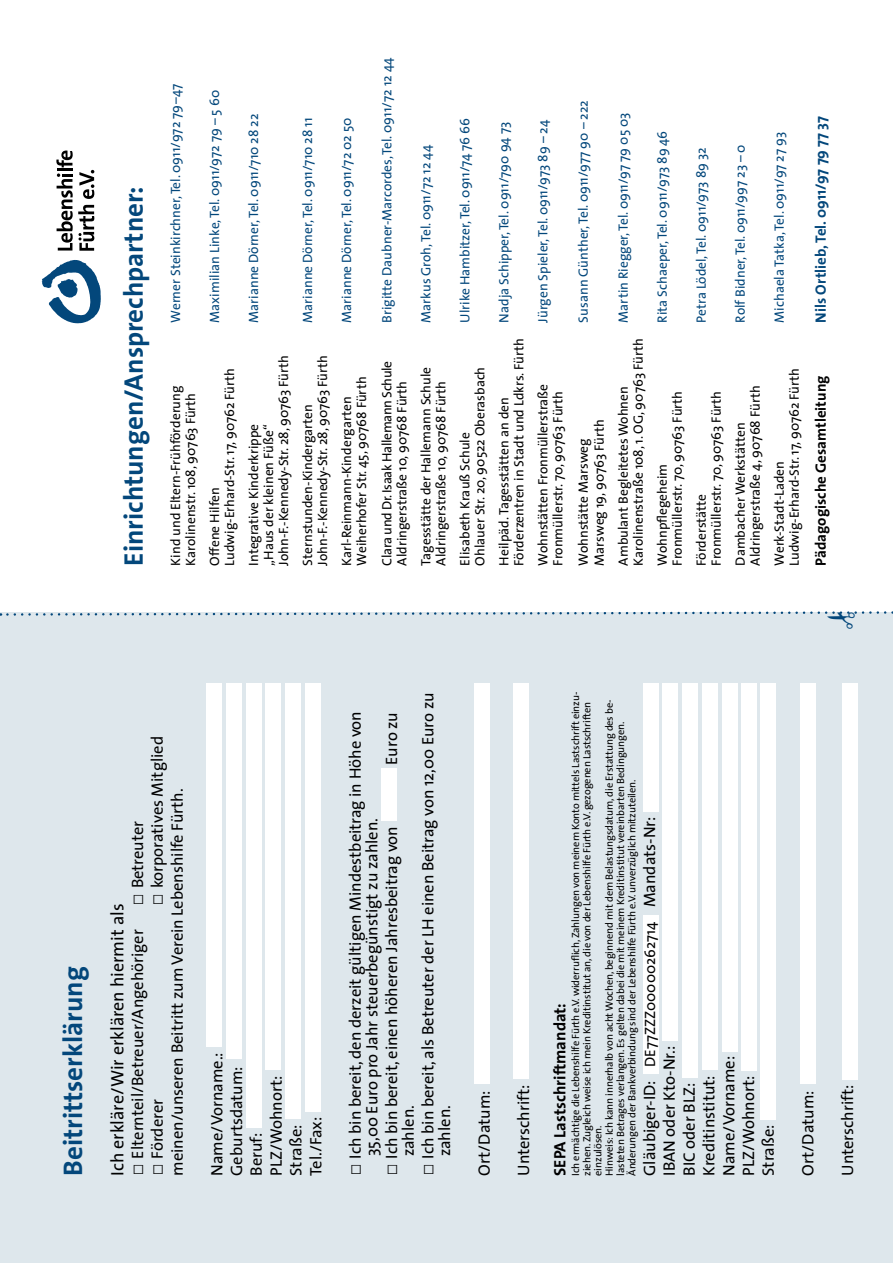
<style>
.page{position:relative;width:893px;height:1263px;background:#fff}
.page>*{position:absolute;margin:0;border:0;box-sizing:border-box;transform-origin:0 0}
.t1{font:700 27px "The Sans";color:#03477b}
.t2{font:18px "The Sans";color:#000}
.t3{font:16.5px/19.8px "The Sans";color:#000}
.t4{font:700 16.5px "The Sans";color:#000}
.t5{font:700 15px "The Sans";color:#03477b}
.t6{font:700 15px "The Sans";color:#000}
.t7{font:13.5px/24px "The Sans";color:#000}
.t8{font:13.5px "The Sans";color:#03477b}
.t9{font:13.5px/25.2px "The Sans";letter-spacing:-.025em;color:#000}
.t10{font:10.5px/11.2px "The Sans";letter-spacing:-.01em;color:#000}
.s1{font-size:15px}
</style>
<div class="page">
<div style="left:0;top:612px;width:893px;height:651px;background:#dee7ec"></div>
<div style="left:761px;top:683px;width:15px;height:437px;background:#fff"></div>
<div style="left:226px;top:683px;width:16px;height:376px;background:#fff"></div>
<div style="left:305px;top:683px;width:16px;height:429px;background:#fff"></div>
<div style="left:206px;top:683px;width:16px;height:364px;background:#fff"></div>
<div style="left:246px;top:683px;width:15px;height:445px;background:#fff"></div>
<div style="left:266px;top:683px;width:15px;height:386px;background:#fff"></div>
<div style="left:285px;top:683px;width:16px;height:435px;background:#fff"></div>
<div style="left:643px;top:915px;width:15px;height:158px;background:#fff"></div>
<div style="left:662px;top:683px;width:16px;height:358px;background:#fff"></div>
<div style="left:742px;top:683px;width:15px;height:387px;background:#fff"></div>
<div style="left:682px;top:683px;width:16px;height:395px;background:#fff"></div>
<div style="left:702px;top:683px;width:16px;height:387px;background:#fff"></div>
<div style="left:722px;top:683px;width:15px;height:368px;background:#fff"></div>
<div style="left:474px;top:683px;width:15px;height:400px;background:#fff"></div>
<div style="left:513px;top:683px;width:15px;height:396px;background:#fff"></div>
<div style="left:800px;top:683px;width:15px;height:400px;background:#fff"></div>
<div style="left:842px;top:683px;width:15px;height:396px;background:#fff"></div>
<div style="left:381px;top:768px;width:15px;height:52px;background:#fff"></div>
<div style="left:643px;top:683px;width:15px;height:128px;background:#fff"></div>
<svg style="left:42px;top:260px;width:59px;height:63px"></svg>
<svg style="left:56px;top:151px;width:38px;height:100px"></svg>
<svg style="left:0;top:611px;width:893px;height:5px"></svg>
<h1 class="t1" style="left:111px;top:566px;width:381px;rotate:-90deg">Einrichtungen/Ansprechpartner:</h1>
<p class="t8" style="left:164px;top:323px;width:240px;rotate:-90deg">Werner Steinkirchner, Tel. 0911/972 79–47</p>
<p class="t8" style="left:203px;top:323px;width:234px;rotate:-90deg">Maximilian Linke, Tel. 0911/972 79 – 5 60</p>
<p class="t8" style="left:242px;top:323px;width:210px;rotate:-90deg">Marianne Dörner, Tel. 0911/710 28 22</p>
<p class="t7" style="left:261px;top:566px;width:212px;line-height:15px;rotate:-90deg">„Haus der kleinen Füße“<br>John-F.-Kennedy-Str. 28, 90763 Fürth</p>
<p class="t7" style="left:217px;top:566px;width:199px;rotate:-90deg">Ludwig-Erhard-Str. 17, 90762 Fürth<br>Integrative Kinderkrippe</p>
<p class="t7" style="left:163px;top:566px;width:181px;rotate:-90deg">Kind und Eltern-Frühförderung</p>
<p class="t7" style="left:178px;top:566px;width:174px;rotate:-90deg">Karolinenstr. 108, 90763 Fürth<br>Offene Hilfen</p>
<p class="t8" style="left:296px;top:323px;width:206px;rotate:-90deg">Marianne Dörner, Tel. 0911/710 28 11</p>
<p class="t8" style="left:335px;top:323px;width:206px;rotate:-90deg">Marianne Dörner, Tel. 0911/72 02 50</p>
<p class="t8" style="left:376px;top:323px;width:266px;rotate:-90deg">Brigitte Daubner-Marcordes, Tel. 0911/72 12 44</p>
<p class="t8" style="left:415px;top:323px;width:179px;rotate:-90deg">Markus Groh, Tel. 0911/72 12 44</p>
<p class="t8" style="left:454px;top:323px;width:206px;rotate:-90deg">Ulrike Hambitzer, Tel. 0911/74 76 66</p>
<p class="t8" style="left:493px;top:323px;width:202px;rotate:-90deg">Nadja Schipper, Tel. 0911/790 94 73</p>
<p class="t8" style="left:532px;top:323px;width:204px;rotate:-90deg">Jürgen Spieler, Tel. 0911/973 89 – 24</p>
<p class="t8" style="left:572px;top:323px;width:224px;rotate:-90deg">Susann Günther, Tel. 0911/977 90 – 222</p>
<p class="t8" style="left:612px;top:323px;width:211px;rotate:-90deg">Martin Riegger, Tel. 0911/97 79 05 03</p>
<p class="t8" style="left:651px;top:323px;width:193px;rotate:-90deg">Rita Schaeper, Tel. 0911/973 89 46</p>
<p class="t8" style="left:690px;top:323px;width:177px;rotate:-90deg">Petra Lödel, Tel. 0911/973 89 32</p>
<p class="t8" style="left:729px;top:323px;width:180px;rotate:-90deg">Rolf Bidner, Tel. 0911/997 23 – 0</p>
<p class="t8" style="left:768px;top:323px;width:192px;rotate:-90deg">Michaela Tatka, Tel. 0911/97 27 93</p>
<p class="t5" style="left:808px;top:323px;width:208px;rotate:-90deg">Nils Ortlieb, Tel. 0911/97 79 77 37</p>
<p class="t7" style="left:506px;top:566px;width:229px;rotate:-90deg">Förderzentren in Stadt und Ldkrs. Fürth<br>Wohnstätten Fronmüllerstraße</p>
<p class="t7" style="left:626px;top:566px;width:229px;rotate:-90deg">Karolinenstraße 108, 1. OG, 90763 Fürth<br>Wohnpflegeheim</p>
<p class="t7" style="left:310px;top:566px;width:212px;rotate:-90deg">John-F.-Kennedy-Str. 28, 90763 Fürth<br>Karl-Reinmann-Kindergarten</p>
<p class="t9" style="left:349px;top:566px;width:206px;rotate:-90deg">Weiherhofer Str. 45, 90768 Fürth<br>Clara und Dr. Isaak Hallemann Schule</p>
<p class="t7" style="left:389px;top:566px;width:200px;rotate:-90deg">Aldringerstraße 10, 90768 Fürth<br>Tagesstätte der Hallemann Schule</p>
<p class="t7" style="left:467px;top:566px;width:200px;rotate:-90deg">Ohlauer Str. 20, 90522 Oberasbach<br>Heilpäd. Tagesstätten an den</p>
<p class="t7" style="left:782px;top:566px;width:199px;rotate:-90deg">Ludwig-Erhard-Str. 17, 90762 Fürth</p>
<p class="t6" style="left:808px;top:566px;width:192px;rotate:-90deg">Pädagogische Gesamtleitung</p>
<p class="t7" style="left:428px;top:566px;width:186px;rotate:-90deg">Aldringerstraße 10, 90768 Fürth<br>Elisabeth Krauß Schule</p>
<p class="t7" style="left:743px;top:566px;width:182px;rotate:-90deg">Aldringerstraße 4, 90768 Fürth<br>Werk-Stadt-Laden</p>
<p class="t7" style="left:587px;top:566px;width:181px;rotate:-90deg">Marsweg 19, 90763 Fürth<br>Ambulant Begleitetes Wohnen</p>
<p class="t7" style="left:545px;top:566px;width:176px;line-height:25.2px;rotate:-90deg">Fronmüllerstr. 70, 90763 Fürth<br>Wohnstätte Marsweg</p>
<p class="t7" style="left:665px;top:566px;width:176px;rotate:-90deg">Fronmüllerstr. 70, 90763 Fürth<br>Förderstätte</p>
<p class="t7" style="left:704px;top:566px;width:176px;rotate:-90deg">Fronmüllerstr. 70, 90763 Fürth<br>Dambacher Werkstätten</p>
<p class="t7" style="left:295px;top:566px;width:163px;rotate:-90deg">Sternstunden-Kindergarten</p>
<h1 class="t1" style="left:51px;top:1176px;width:211px;rotate:-90deg">Beitrittserklärung</h1>
<p class="t3" style="left:147px;top:1176px;width:441px;text-indent:270px;rotate:-90deg">☐ korporatives Mitglied meinen/unseren Beitritt zum Verein Lebenshilfe Fürth.</p>
<p class="t3" style="left:127px;top:906px;width:87px;rotate:-90deg">☐ Betreuter</p>
<h2 class="t2" style="left:102px;top:1176px;width:274px;rotate:-90deg">Ich erkläre/Wir erklären hiermit als</h2>
<p class="t3" style="left:127px;top:1176px;width:248px;rotate:-90deg">☐ Elternteil/Betreuer/Angehöriger</p>
<p class="t3" style="left:147px;top:1176px;width:78px;rotate:-90deg">☐ Förderer</p>
<p class="t3" style="left:206px;top:1176px;width:125px;rotate:-90deg">Name/Vorname.:<br>Geburtsdatum:<br>Beruf:<br>PLZ/Wohnort:<br>Straße:<br>Tel./Fax:</p>
<p class="t3" style="left:398px;top:1176px;width:485px;text-indent:20px;rotate:-90deg">zahlen.<br>☐ Ich bin bereit, als Betreuter der LH einen Beitrag von 12,00 Euro zu</p>
<p class="t3" style="left:347px;top:1156px;width:446px;line-height:16.5px;text-indent:-20px;rotate:-90deg">☐ Ich bin bereit, den derzeit gültigen Mindestbeitrag in Höhe von<br>35,00 Euro pro Jahr steuerbegünstigt zu zahlen.</p>
<p class="t3" style="left:381px;top:765px;width:54px;rotate:-90deg">Euro zu</p>
<p class="t3" style="left:381px;top:1176px;width:351px;rotate:-90deg">☐ Ich bin bereit, einen höheren Jahresbeitrag von</p>
<p class="t3" style="left:434px;top:1156px;width:53px;rotate:-90deg">zahlen.</p>
<p class="t3" style="left:474px;top:1176px;width:87px;rotate:-90deg">Ort/Datum:</p>
<p class="t3" style="left:513px;top:1176px;width:92px;rotate:-90deg">Unterschrift:</p>
<p class="t10" style="left:570px;top:1176px;width:486px;rotate:-90deg">Ich ermächtige die Lebenshilfe Fürth e.V. widerruflich, Zahlungen von meinem Konto mittels Lastschrift einzu&shy;ziehen. Zugleich weise ich mein Kreditinstitut an, die von der Lebenshilfe Fürth e.V. gezogenen Lastschriften einzulösen.<br>Hinweis: Ich kann innerhalb von acht Wochen, beginnend mit dem Belastungsdatum, die Erstattung des be&shy;lasteten Betrages verlangen. Es gelten dabei die mit meinem Kreditinstitut vereinbarten Bedingungen.<br>Änderungen der Bankverbindung sind der Lebenshilfe Fürth e.V. unverzüglich mitzuteilen.</p>
<p class="t3" style="left:639px;top:1176px;width:360px;rotate:-90deg">Gläubiger-ID: <span class="s1">DE77ZZZ00000262714</span> Mandats-Nr:<br>IBAN oder Kto-Nr.:<br>BIC oder BLZ:<br>Kreditinstitut:<br>Name/Vorname:<br>PLZ/Wohnort:<br>Straße:</p>
<p class="t4" style="left:546px;top:1176px;width:174px;rotate:-90deg">SEPA Lastschriftmandat:</p>
<p class="t3" style="left:798px;top:1176px;width:87px;rotate:-90deg">Ort/Datum:</p>
<p class="t3" style="left:837px;top:1176px;width:92px;rotate:-90deg">Unterschrift:</p>
</div>
